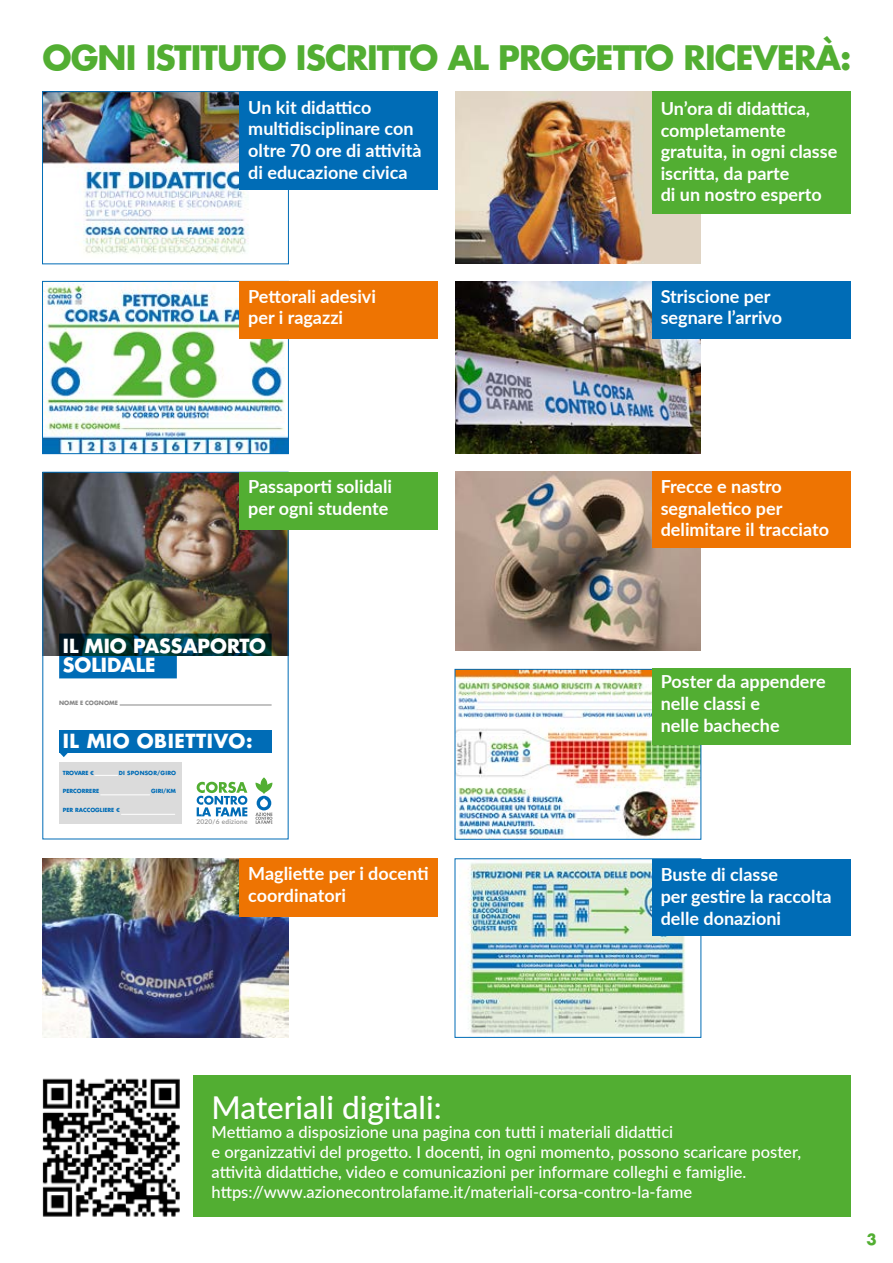
<style>
.page{position:relative;width:893px;height:1263px;background:#fff}
.page>*{position:absolute;margin:0;border:0;box-sizing:border-box;transform-origin:0 0}
.t1{font:700 33px "Futura LT Pro";letter-spacing:-.03em;color:#52ae32}
.t2{font:500 31.5px "Lato";color:#fff}
.t3{font:700 19.05px/19px "Futura LT Pro";color:#fff}
.t4{font:700 19.05px "Futura LT Pro";letter-spacing:.03em;color:#fff}
.t5{font:700 18px/21.6px "Lato";color:#fff}
.t6{font:500 16.5px/19.8px "Lato";color:#fff}
.t7{font:700 15px "Futura LT Pro";color:#52ae32}
.t8{font:500 6.45px "Lato";letter-spacing:.04em;color:#878787}
.t9{font:700 5.7px "Futura LT Pro";color:#878787}
.t10{font:700 5.55px "Futura LT Pro";color:#006cb6}
.t11{font:700 5.55px "Futura LT Pro";letter-spacing:.03em;color:#006cb6}
.t12{font:700 5.55px "Futura LT Pro";letter-spacing:-.02em;color:#006cb6}
</style>
<div class="page">
<div style="left:191px;top:1075px;width:659px;height:142px;background:#52ae32"></div>
<img style="left:42px;top:1075px;width:151px;height:142px">
<img style="left:43px;top:859px;width:245px;height:178px">
<img style="left:455px;top:282px;width:246px;height:172px">
<img style="left:455px;top:92px;width:246px;height:172px">
<img style="left:44px;top:93px;width:205px;height:161px">
<div style="left:42px;top:91px;width:247px;height:173px;border:1px solid #006cb6"></div>
<img style="left:44px;top:284px;width:243px;height:168px">
<div style="left:42px;top:281px;width:247px;height:173px;border:1px solid #006cb6"></div>
<img style="left:455px;top:472px;width:246px;height:178px">
<img style="left:459px;top:860px;width:226px;height:174px">
<img style="left:457px;top:671px;width:242px;height:166px">
<div style="left:59px;top:730px;width:213px;height:22px;background:#006cb6"></div>
<div style="left:59px;top:762px;width:122px;height:62px;background:#dbdbdb"></div>
<img style="left:45px;top:474px;width:241px;height:182px">
<svg style="left:59px;top:633px;width:213px;height:45px"></svg>
<svg style="left:197px;top:782px;width:50px;height:34px"></svg>
<svg style="left:255px;top:777px;width:17px;height:47px"></svg>
<hr style="left:120px;top:704px;width:152px;height:1px;background:#878787">
<svg style="left:59px;top:752px;width:9px;height:5px"></svg>
<svg style="left:94px;top:775px;width:24px;height:1px"></svg>
<hr style="left:100px;top:794px;width:50px;height:1px;background:#fff">
<hr style="left:121px;top:814px;width:54px;height:1px;background:#fff">
<div style="left:239px;top:472px;width:199px;height:57px;background:#52ae32"></div>
<div style="left:239px;top:859px;width:199px;height:58px;background:#ee7402"></div>
<div style="left:239px;top:282px;width:199px;height:57px;background:#ee7402"></div>
<div style="left:239px;top:92px;width:199px;height:98px;background:#006cb6"></div>
<div style="left:652px;top:471px;width:198px;height:77px;background:#ee7402"></div>
<div style="left:652px;top:859px;width:198px;height:77px;background:#006cb6"></div>
<div style="left:652px;top:282px;width:198px;height:57px;background:#006cb6"></div>
<div style="left:652px;top:92px;width:198px;height:122px;background:#52ae32"></div>
<div style="left:652px;top:669px;width:198px;height:76px;background:#52ae32"></div>
<h1 class="t1" style="left:43px;top:32px;width:810px">OGNI ISTITUTO ISCRITTO AL PROGETTO RICEVERÀ:</h1>
<p class="t5" style="left:248px;top:96px;width:175px">Un kit didattico multidisciplinare con oltre 70 ore di attività di educazione civica</p>
<p class="t5" style="left:248px;top:285px;width:129px">Pettorali adesivi per i ragazzi</p>
<p class="t5" style="left:248px;top:475px;width:145px">Passaporti solidali per ogni studente</p>
<p class="t3" style="left:63px;top:635px;width:205px">IL MIO PASSAPORTO<br>SOLIDALE</p>
<p class="t9" style="left:59px;top:699px;width:60px">NOME E COGNOME</p>
<p class="t4" style="left:63px;top:726px;width:191px">IL MIO OBIETTIVO:</p>
<p class="t12" style="left:63px;top:768px;width:33px">TROVARE €</p>
<p class="t11" style="left:119px;top:768px;width:59px">DI SPONSOR/GIRO</p>
<p class="t10" style="left:63px;top:787px;width:38px">PERCORRERE</p>
<p class="t10" style="left:151px;top:787px;width:26px">GIRI/KM</p>
<p class="t10" style="left:63px;top:805px;width:59px">PER RACCOGLIERE €</p>
<p class="t8" style="left:196px;top:817px;width:53px">2020/6 edizione</p>
<p class="t5" style="left:248px;top:862px;width:182px">Magliette per i docenti coordinatori</p>
<p class="t5" style="left:661px;top:97px;width:178px">Un’ora di didattica, completamente gratuita, in ogni classe iscritta, da parte<br>di un nostro esperto</p>
<p class="t5" style="left:661px;top:285px;width:123px">Striscione per segnare l’arrivo</p>
<p class="t5" style="left:661px;top:475px;width:170px">Frecce e nastro segnaletico per delimitare il tracciato</p>
<p class="t5" style="left:661px;top:670px;width:166px">Poster da appendere nelle classi e<br>nelle bacheche</p>
<p class="t5" style="left:661px;top:863px;width:172px">Buste di classe<br>per gestire la raccolta delle donazioni</p>
<h2 class="t2" style="left:212px;top:1084px;width:232px">Materiali digitali:</h2>
<p class="t6" style="left:212px;top:1122px;width:591px">Mettiamo a disposizione una pagina con tutti i materiali didattici<br>e organizzativi del progetto. I docenti, in ogni momento, possono scaricare poster, attività didattiche, video e comunicazioni per informare colleghi e famiglie. https://www.azionecontrolafame.it/materiali-corsa-contro-la-fame</p>
<p class="t7" style="left:867px;top:1228px;width:12px">3</p>
</div>
